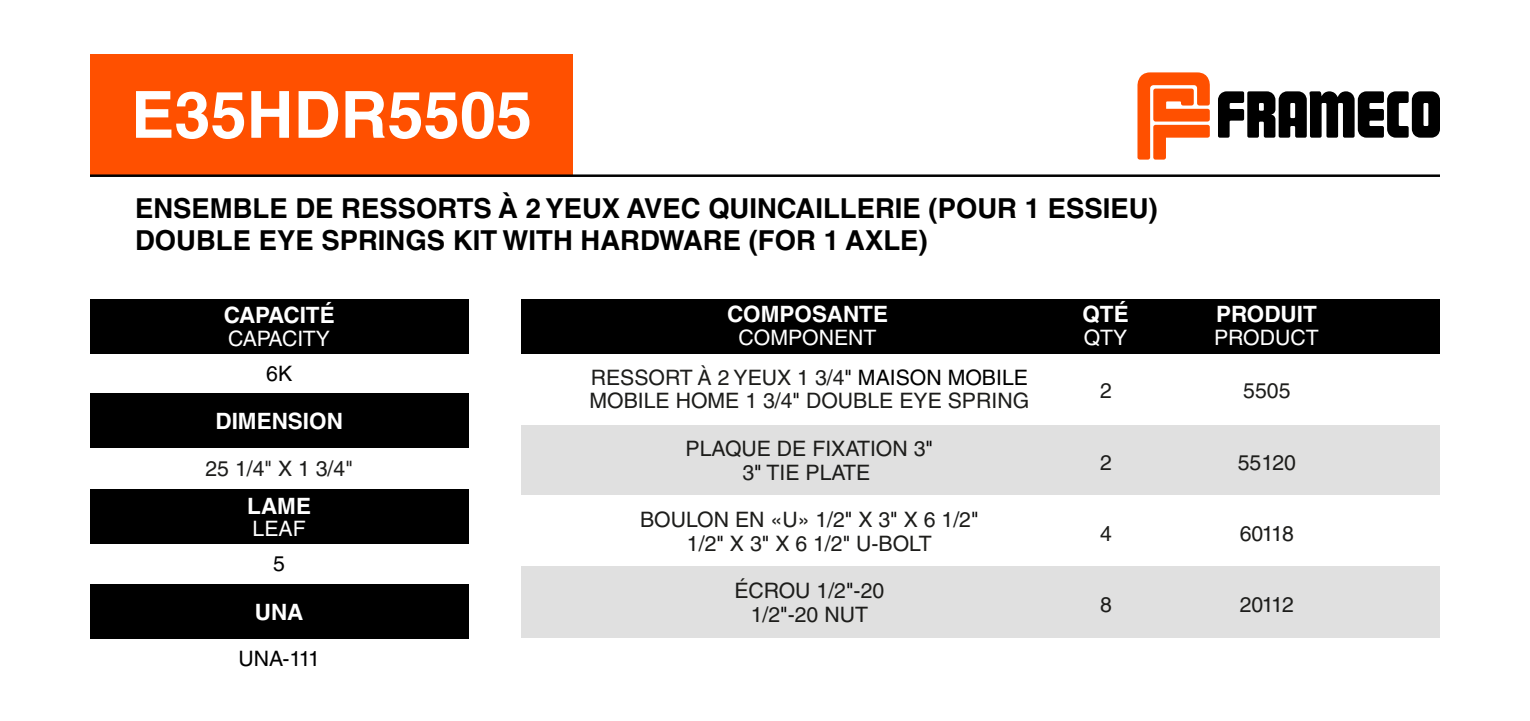
<style>
.page{position:relative;width:1530px;height:721px;background:#fff}
.page>*{position:absolute;margin:0;border:0;box-sizing:border-box;transform-origin:0 0}
.t1{font:700 65px "Helvetica LT Std";color:#fff}
.t2{font:700 27.5px/32.5px "Helvetica LT Std";color:#000}
.t3{font:700 22.5px "Helvetica LT Std";color:#fff}
.t4{font:21.25px/23.8px "Helvetica LT Std";color:#1d1d1b;text-align:center}
.t5{font:21.25px "Helvetica LT Std";color:#fff}
.t6{font:21.25px "Helvetica LT Std";color:#000}
.t7{font:21.25px "Helvetica LT Std";letter-spacing:-.02em;color:#fff}
.s1{color:#000}
</style>
<div class="page">
<div style="left:521px;top:424px;width:919px;height:71px;background:#e0e0e0"></div>
<div style="left:521px;top:567px;width:919px;height:71px;background:#e0e0e0"></div>
<svg style="left:1218px;top:91px;width:222px;height:47px"></svg>
<svg style="left:1137px;top:72px;width:73px;height:88px"></svg>
<div style="left:90px;top:54px;width:483px;height:122px;background:#ff5000"></div>
<hr style="left:90px;top:174px;width:1350px;height:3px;background:#000">
<div style="left:521px;top:299px;width:919px;height:54px;background:#000"></div>
<div style="left:90px;top:299px;width:378px;height:54px;background:#000"></div>
<div style="left:90px;top:394px;width:378px;height:54px;background:#000"></div>
<div style="left:90px;top:489px;width:378px;height:54px;background:#000"></div>
<div style="left:90px;top:584px;width:378px;height:54px;background:#000"></div>
<h1 class="t1" style="left:131px;top:75px;width:402px">E35HDR5505</h1>
<p class="t2" style="left:135px;top:192px;width:1024px">ENSEMBLE DE RESSORTS À 2 YEUX AVEC QUINCAILLERIE (POUR 1 ESSIEU)<br>DOUBLE EYE SPRINGS KIT WITH HARDWARE (FOR 1 AXLE)</p>
<p class="t3" style="left:224px;top:302px;width:112px">CAPACITÉ</p>
<p class="t7" style="left:228px;top:326px;width:103px">CAPACITY</p>
<p class="t6" style="left:266px;top:362px;width:27px">6K</p>
<p class="t3" style="left:215px;top:408px;width:129px">DIMENSION</p>
<p class="t4" style="left:205px;top:457px;width:149px">25 1/4" X 1 3/4"</p>
<p class="t3" style="left:247px;top:492px;width:65px">LAME</p>
<p class="t5" style="left:253px;top:516px;width:55px">LEAF</p>
<p class="t6" style="left:273px;top:551px;width:13px">5</p>
<p class="t3" style="left:255px;top:598px;width:50px">UNA</p>
<p class="t6" style="left:238px;top:646px;width:83px">UNA-111</p>
<p class="t3" style="left:727px;top:301px;width:163px">COMPOSANTE</p>
<p class="t3" style="left:1082px;top:301px;width:48px">QTÉ</p>
<p class="t3" style="left:1216px;top:301px;width:102px">PRODUIT</p>
<p class="t5" style="left:738px;top:325px;width:140px">COMPONENT</p>
<p class="t5" style="left:1084px;top:325px;width:45px">QTY</p>
<p class="t5" style="left:1214px;top:325px;width:106px">PRODUCT</p>
<p class="t4" style="left:589px;top:365px;width:441px;text-align:left">RESSORT À 2 YEUX 1 3/4<span class="s1">" MAISON MOBILE<br></span>MOBILE HOME 1 3/4<span class="s1">"</span> DOUBLE EYE SPRING</p>
<p class="t4" style="left:686px;top:437px;width:249px">PLAQUE DE FIXATION 3<span class="s1">"<br></span>3<span class="s1">"</span> TIE PLATE</p>
<p class="t4" style="left:640px;top:508px;width:340px">BOULON EN «U» 1/2<span class="s1">"</span> X 3<span class="s1">"</span> X 6 1/2<span class="s1">"<br></span>1/2<span class="s1">"</span> X 3<span class="s1">"</span> X 6 1/2<span class="s1">"</span> U-BOLT</p>
<p class="t4" style="left:734px;top:579px;width:152px">ÉCROU 1/2<span class="s1">"</span>-20<br>1/2<span class="s1">"</span>-20 NUT</p>
<p class="t4" style="left:1100px;top:379px;width:13px">2</p>
<p class="t4" style="left:1243px;top:379px;width:49px">5505</p>
<p class="t4" style="left:1100px;top:450px;width:13px">2</p>
<p class="t4" style="left:1238px;top:450px;width:60px">55120</p>
<p class="t4" style="left:1100px;top:522px;width:13px">4</p>
<p class="t4" style="left:1240px;top:522px;width:56px">60118</p>
<p class="t4" style="left:1100px;top:593px;width:13px">8</p>
<p class="t4" style="left:1240px;top:593px;width:56px">20112</p>
</div>
